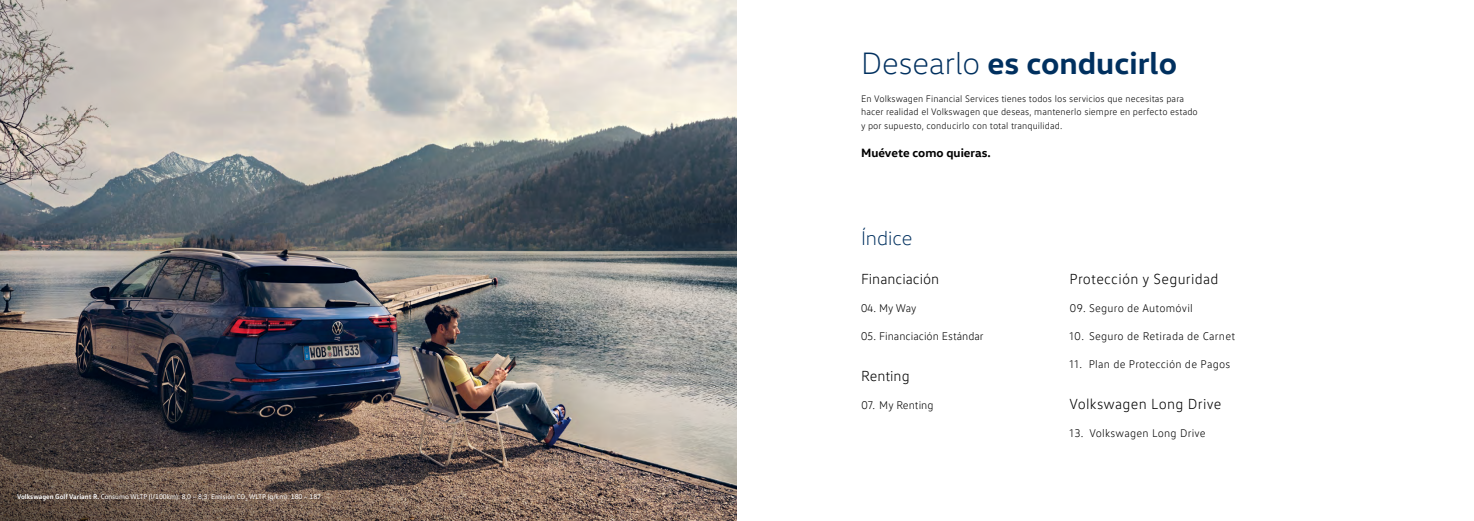
<style>
.page{position:relative;width:1474px;height:521px;background:#fff}
.page>*{position:absolute;margin:0;border:0;box-sizing:border-box;transform-origin:0 0}
.t1{font:700 31.5px "VW Head";color:#00305f}
.t2{font:300 20.12px "VW Head";color:#00305f}
.t3{font:300 14.88px "VW Text";letter-spacing:.02em;color:#000}
.t4{font:300 14.88px "VW Text";color:#000}
.t5{font:700 12.25px "VW Head";color:#000}
.t6{font:300 11.38px "VW Text";letter-spacing:.02em;color:#000}
.t7{font:300 11.38px "VW Text";color:#000}
.t8{font:300 9.62px/13.7px "VW Text";letter-spacing:.01em;color:#000}
.t9{font:7px "VW Text";color:#fff}
.s1{font-weight:700}
.s2{font-weight:300}
</style>
<div class="page">
<img style="left:0;top:0;width:736px;height:521px">
<p class="t9" style="left:17px;top:492px;width:305px"><span class="s1">Volkswagen Golf Variant R.</span> Consumo WLTP (l/100km): 8,0 – 8,3. Emisión CO<sub>2</sub> WLTP (g/km): 180 – 187</p>
<h1 class="t1" style="left:861px;top:43px;width:317px"><span class="s2">Desearlo</span> es conducirlo</h1>
<p class="t8" style="left:861px;top:91px;width:338px">En Volkswagen Financial Services tienes todos los servicios que necesitas para hacer realidad el Volkswagen que deseas, mantenerlo siempre en perfecto estado y por supuesto, conducirlo con total tranquilidad.</p>
<p class="t5" style="left:861px;top:145px;width:131px">Muévete como quieras.</p>
<h2 class="t2" style="left:861px;top:226px;width:53px">Índice</h2>
<h3 class="t4" style="left:861px;top:270px;width:80px">Financiación</h3>
<p class="t6" style="left:861px;top:302px;width:57px">04. My Way</p>
<p class="t7" style="left:861px;top:330px;width:124px">05. Financiación Estándar</p>
<h3 class="t4" style="left:861px;top:367px;width:50px">Renting</h3>
<p class="t7" style="left:861px;top:398px;width:74px">07. My Renting</p>
<h3 class="t3" style="left:1069px;top:270px;width:150px">Protección y Seguridad</h3>
<p class="t6" style="left:1069px;top:302px;width:125px">09. Seguro de Automóvil</p>
<p class="t6" style="left:1069px;top:330px;width:167px">10. Seguro de Retirada de Carnet</p>
<p class="t6" style="left:1069px;top:358px;width:162px">11. Plan de Protección de Pagos</p>
<h3 class="t3" style="left:1069px;top:395px;width:153px">Volkswagen Long Drive</h3>
<p class="t6" style="left:1069px;top:426px;width:138px">13. Volkswagen Long Drive</p>
</div>
